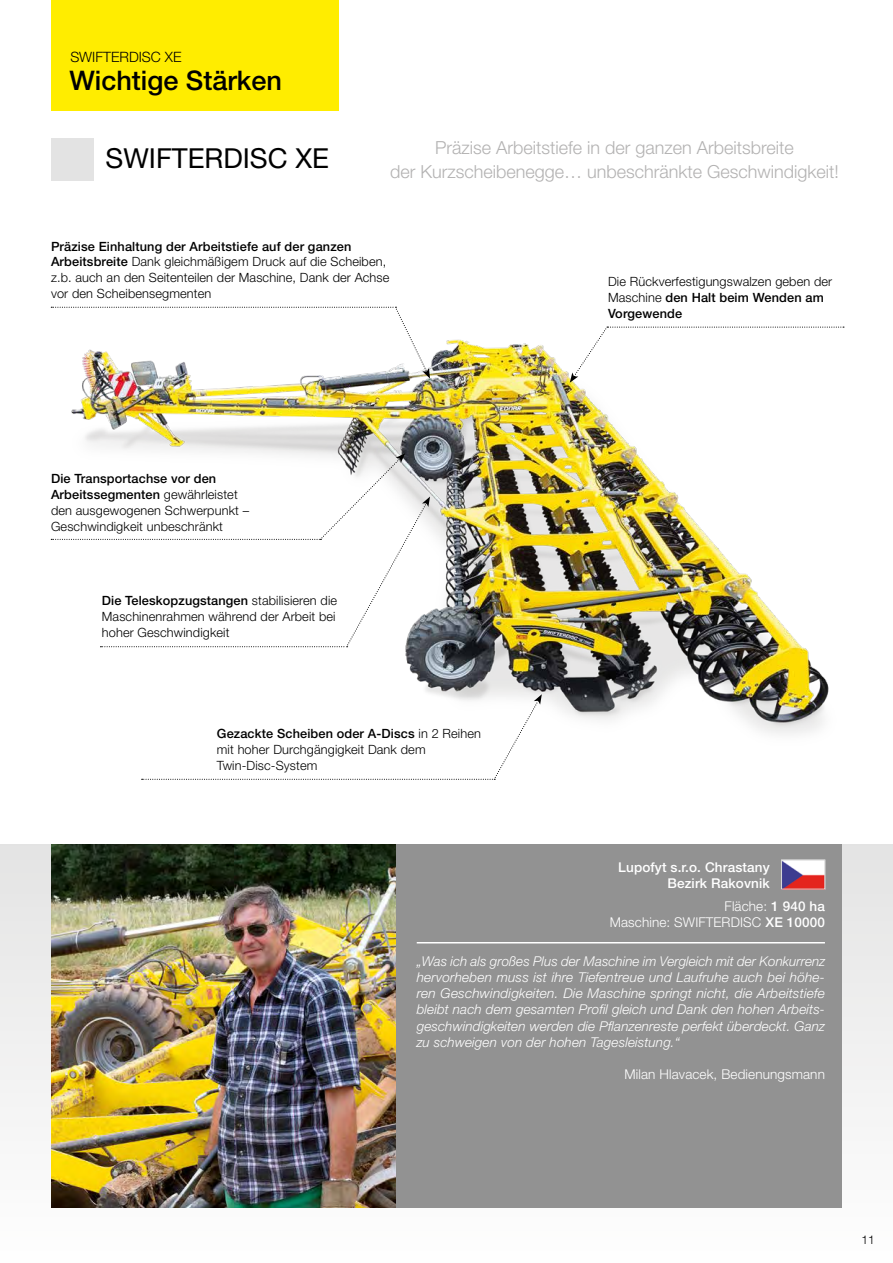
<style>
.page{position:relative;width:893px;height:1263px;background:#fff}
.page>*{position:absolute;margin:0;border:0;box-sizing:border-box;transform-origin:0 0}
.t1{font:27.6px "Helvetica Neue LT Pro";color:#000}
.t2{font:500 27px "Helvetica Neue LT Pro";color:#000}
.t3{font:300 18px/24px "Helvetica Neue LT Pro";color:#b3b2b2;text-align:center}
.t4{font:300 14.25px "Helvetica Neue LT Pro";color:#000}
.RAM_TEXT{font:italic 300 13.5px/16.2px "Helvetica Neue LT Pro";letter-spacing:.01em;color:#fff;text-align:justify}
.RAM_TEXT-2{font:300 13.5px "Helvetica Neue LT Pro";letter-spacing:.01em;color:#fff}
.RAM_TEXT-3{font:500 13.5px/16.2px "Helvetica Neue LT Pro";letter-spacing:.01em;color:#fff;text-align:right}
.ZAKLADNI_TEXT_LEVA_N{font:300 12.75px/15.9px "Helvetica Neue LT Pro";letter-spacing:.01em;color:#000}
.t5{font:300 12px "Helvetica Neue LT Pro";color:#000}
.s1{font-weight:500}
</style>
<div class="page">
<img style="left:50px;top:326px;width:795px;height:454px">
<div style="left:0;top:844px;width:893px;height:419px;background:linear-gradient(to bottom,#e4e4e3,#fefefe)"></div>
<div style="left:357px;top:844px;width:485px;height:364px;background:#929292"></div>
<img style="left:51px;top:844px;width:344px;height:364px">
<div style="left:51px;top:0;width:287px;height:111px;background:#ffed00"></div>
<img style="left:783px;top:862px;width:40px;height:25px">
<div style="left:51px;top:138px;width:42px;height:42px;background:#e3e3e3"></div>
<svg style="left:570px;top:327px;width:274px;height:56px"></svg>
<svg style="left:51px;top:307px;width:379px;height:72px"></svg>
<svg style="left:51px;top:453px;width:379px;height:194px"></svg>
<svg style="left:142px;top:694px;width:400px;height:86px"></svg>
<hr style="left:417px;top:942px;width:408px;height:1px;background:#fff">
<div style="left:781px;top:860px;width:44px;height:29px;border:1px solid #dadada"></div>
<p class="t4" style="left:70px;top:48px;width:113px">SWIFTERDISC XE</p>
<p class="t2" style="left:69px;top:64px;width:214px">Wichtige Stärken</p>
<p class="t1" style="left:106px;top:142px;width:225px">SWIFTERDISC XE</p>
<p class="t3" style="left:390px;top:135px;width:450px">Präzise Arbeitstiefe in der ganzen Arbeitsbreite<br>der Kurzscheibenegge… unbeschränkte Geschwindigkeit!</p>
<p class="ZAKLADNI_TEXT_LEVA_N" style="left:51px;top:238px;width:340px"><span class="s1">Präzise Einhaltung der Arbeitstiefe auf der ganzen Arbeitsbreite</span> Dank gleichmäßigem Druck auf die Scheiben, z.b. auch an den Seitenteilen der Maschine, Dank der Achse vor den Scheibensegmenten</p>
<p class="ZAKLADNI_TEXT_LEVA_N" style="left:51px;top:470px;width:200px"><span class="s1">Die Transportachse vor den<br>Arbeitssegmenten</span> gewährleistet den ausgewogenen Schwerpunkt –<br>Geschwindigkeit unbeschränkt</p>
<p class="ZAKLADNI_TEXT_LEVA_N" style="left:102px;top:592px;width:237px;text-align:justify"><span class="s1">Die Teleskopzugstangen</span> stabilisieren die Maschinenrahmen während der Arbeit bei hoher Geschwindigkeit</p>
<p class="ZAKLADNI_TEXT_LEVA_N" style="left:217px;top:726px;width:266px"><span class="s1">Gezackte Scheiben oder A-Discs</span> in 2 Reihen mit hoher Durchgängigkeit Dank dem</p>
<p class="ZAKLADNI_TEXT_LEVA_N" style="left:217px;top:757px;width:102px">Twin-Disc-System</p>
<p class="ZAKLADNI_TEXT_LEVA_N" style="left:608px;top:274px;width:226px">Die Rückverfestigungswalzen geben der<br>Maschine <span class="s1">den Halt beim Wenden am<br>Vorgewende</span></p>
<p class="RAM_TEXT-3" style="left:618px;top:859px;width:153px">Lupofyt s.r.o. Chrastany<br>Bezirk Rakovnik</p>
<p class="RAM_TEXT-2" style="left:725px;top:898px;width:102px">Fläche: <span class="s1">1 940 ha</span></p>
<p class="RAM_TEXT-2" style="left:610px;top:914px;width:217px">Maschine: SWIFTERDISC <span class="s1">XE 10000</span></p>
<p class="RAM_TEXT" style="left:417px;top:953px;width:410px">„Was ich als großes Plus der Maschine im Vergleich mit der Konkurrenz hervorheben muss ist ihre Tiefentreue und Laufruhe auch bei höhe&shy;ren Geschwindigkeiten. Die Maschine springt nicht, die Arbeitstiefe bleibt nach dem gesamten Profil gleich und Dank den hohen Arbeits&shy;geschwindigkeiten werden die Pflanzenreste perfekt überdeckt. Ganz zu schweigen von der hohen Tagesleistung.“</p>
<p class="RAM_TEXT-2" style="left:624px;top:1066px;width:202px">Milan Hlavacek, Bedienungsmann</p>
<p class="t5" style="left:861px;top:1232px;width:15px">11</p>
</div>
